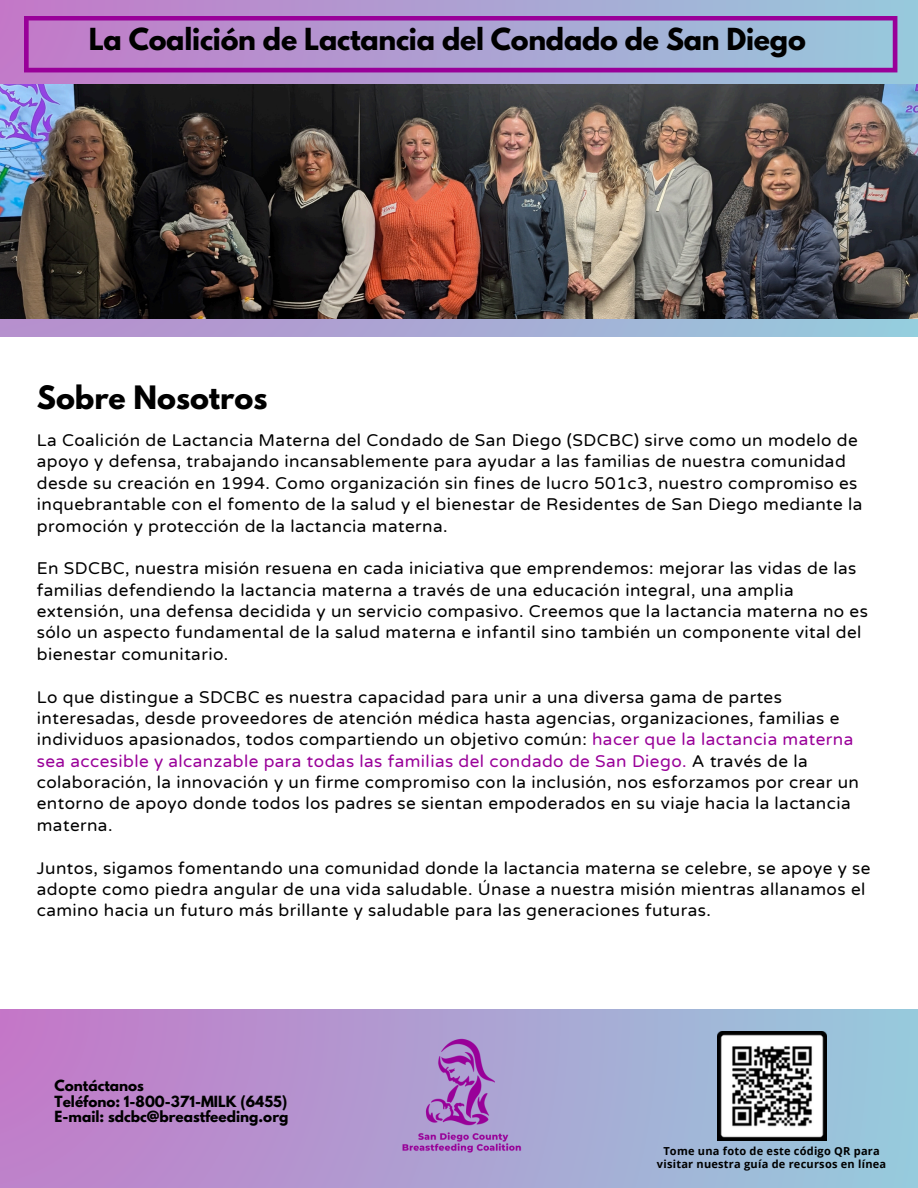
<style>
.page{position:relative;width:918px;height:1188px;background:#fff}
.page>*{position:absolute;margin:0;border:0;box-sizing:border-box;transform-origin:0 0}
.t1{font:700 28.5px "League Spartan";color:#000}
.t2{font:700 26.85px "League Spartan";letter-spacing:-.01em;color:#000}
.t3{font:17.1px/21.3px "Varela Round";letter-spacing:.025em;color:#000}
.t4{font:700 13.65px/15.9px "League Spartan";color:#000}
.t5{font:700 11.1px/12.8px "Open Sans";letter-spacing:.02em;color:#000;text-align:center}
.s1{color:#909}
</style>
<div class="page">
<div style="left:0;top:1010px;width:918px;height:178px;background:linear-gradient(to right,#c47ac9,#94c7d9)"></div>
<img style="left:386px;top:1022px;width:149px;height:148px">
<img style="left:717px;top:1031px;width:109px;height:109px">
<svg style="left:0;top:0;width:918px;height:336px;background:#a8a0cf"></svg>
<img style="left:0;top:84px;width:918px;height:234px">
<svg style="left:24px;top:16px;width:873px;height:56px;background:#a986c8"></svg>
<h2 class="t2" style="left:89px;top:26px;width:719px">La Coalición de Lactancia del Condado de San Diego</h2>
<h2 class="t1" style="left:37px;top:384px;width:232px">Sobre Nosotros</h2>
<h1 class="t3" style="left:37px;top:430px;width:827px">La Coalición de Lactancia Materna del Condado de San Diego (SDCBC) sirve como un modelo de apoyo y defensa, trabajando incansablemente para ayudar a las familias de nuestra comunidad desde su creación en 1994. Como organización sin fines de lucro 501c3, nuestro compromiso es inquebrantable con el fomento de la salud y el bienestar de Residentes de San Diego mediante la promoción y protección de la lactancia materna.</h1>
<p class="t3" style="left:37px;top:558px;width:833px">En SDCBC, nuestra misión resuena en cada iniciativa que emprendemos: mejorar las vidas de las familias defendiendo la lactancia materna a través de una educación integral, una amplia extensión, una defensa decidida y un servicio compasivo. Creemos que la lactancia materna no es sólo un aspecto fundamental de la salud materna e infantil sino también un componente vital del bienestar comunitario.</p>
<h1 class="t3" style="left:37px;top:687px;width:824px">Lo que distingue a SDCBC es nuestra capacidad para unir a una diversa gama de partes interesadas, desde proveedores de atención médica hasta agencias, organizaciones, familias e individuos apasionados, todos compartiendo un objetivo común: <span class="s1">hacer que la lactancia materna sea accesible y alcanzable para todas las familias del condado de San Diego.</span> A través de la colaboración, la innovación y un firme compromiso con la inclusión, nos esforzamos por crear un entorno de apoyo donde todos los padres se sientan empoderados en su viaje hacia la lactancia materna.</h1>
<h2 class="t3" style="left:37px;top:858px;width:835px">Juntos, sigamos fomentando una comunidad donde la lactancia materna se celebre, se apoye y se adopte como piedra angular de una vida saludable. Únase a nuestra misión mientras allanamos el camino hacia un futuro más brillante y saludable para las generaciones futuras.</h2>
<p class="t4" style="left:55px;top:1079px;width:235px">Contáctanos<br>Teléfono: 1-800-371-MILK (6455)<br>E-mail: sdcbc@breastfeeding.org</p>
<h3 class="t5" style="left:657px;top:1145px;width:231px">Tome una foto de este código QR para visitar nuestra guía de recursos en línea</h3>
</div>
